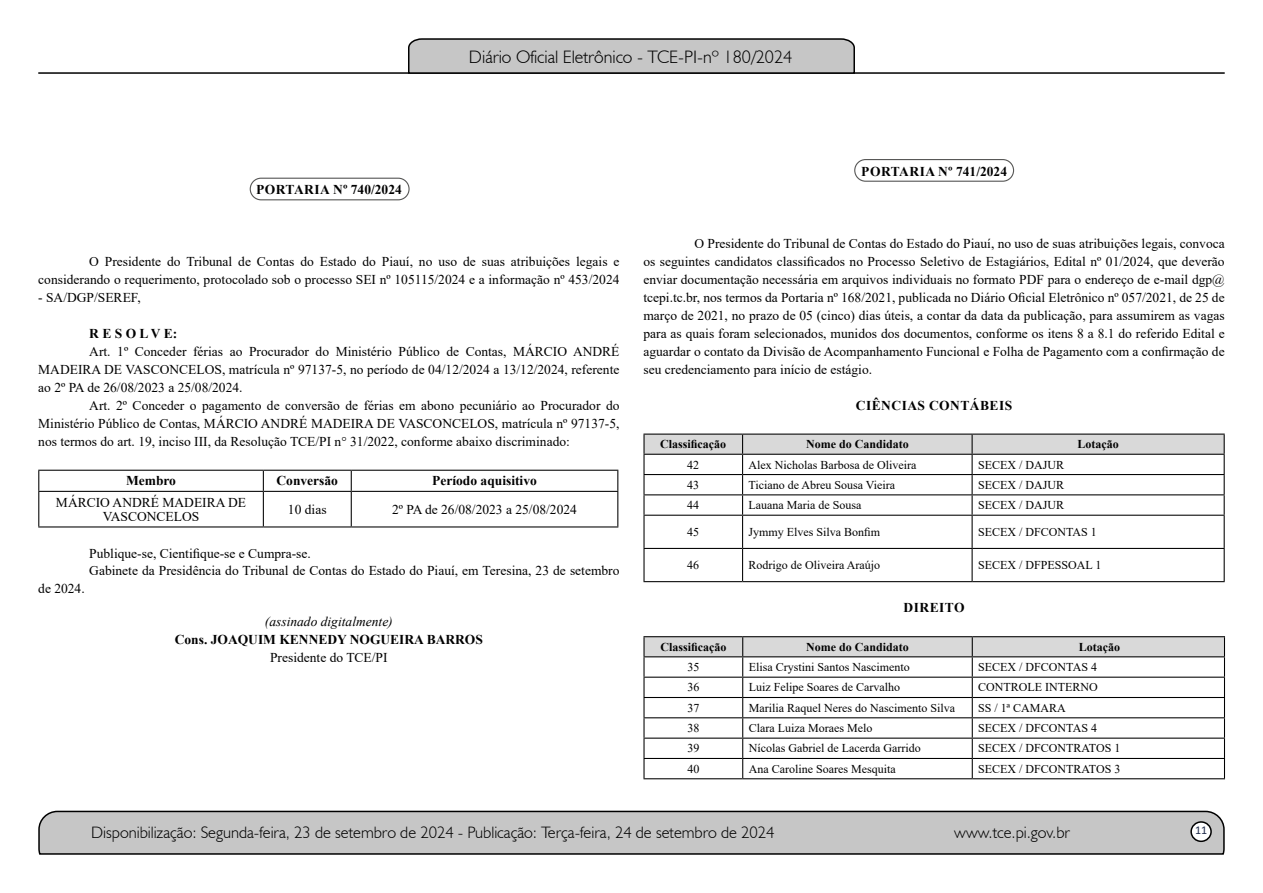
<style>
.page{position:relative;width:1263px;height:893px;background:#fff}
.page>*{position:absolute;margin:0;border:0;box-sizing:border-box;transform-origin:0 0}
.t1{font:300 18px "Humanist 521 BT";color:#000}
.t2{font:300 16.5px "Humanist 521 BT";color:#000}
.t3{font:13.5px/18px "Times New Roman";color:#000;text-align:justify}
.t4{font:700 13.5px "Times New Roman";color:#000}
.t5{font:700 13.5px "Times New Roman";letter-spacing:.035em;color:#000}
.t6{font:italic 13.5px "Times New Roman";color:#000}
.t7{font:12px "Times New Roman";color:#000}
.t8{font:700 12px "Times New Roman";color:#000}
.t9{font:12px "Calibri";color:#212d4c}
</style>
<div class="page">
<svg style="left:38px;top:810px;width:1187px;height:45px;background:#b9b9b9"></svg>
<div style="left:1191px;top:822px;width:20px;height:19px;background:#fff;border-radius:50%"></div>
<div style="left:1190px;top:821px;width:22px;height:21px;border:2px solid #000;border-radius:50%"></div>
<hr style="left:38px;top:72px;width:1187px;height:2px;background:#000">
<svg style="left:407px;top:38px;width:449px;height:36px;background:#b4b4b4"></svg>
<hr style="left:38px;top:470px;width:225px;height:1px;background:#000">
<svg style="left:38px;top:471px;width:1px;height:20px"></svg>
<hr style="left:263px;top:470px;width:88px;height:1px;background:#000">
<svg style="left:263px;top:471px;width:1px;height:20px"></svg>
<hr style="left:351px;top:470px;width:267px;height:1px;background:#000">
<svg style="left:351px;top:471px;width:1px;height:20px"></svg>
<svg style="left:617px;top:471px;width:1px;height:20px"></svg>
<hr style="left:38px;top:491px;width:225px;height:1px;background:#000">
<hr style="left:38px;top:492px;width:1px;height:34px;background:#000">
<hr style="left:263px;top:491px;width:88px;height:1px;background:#000">
<hr style="left:263px;top:492px;width:1px;height:34px;background:#000">
<hr style="left:351px;top:491px;width:267px;height:1px;background:#000">
<hr style="left:351px;top:492px;width:1px;height:34px;background:#000">
<hr style="left:617px;top:492px;width:1px;height:34px;background:#000">
<hr style="left:38px;top:526px;width:225px;height:1px;background:#000">
<hr style="left:263px;top:526px;width:88px;height:1px;background:#000">
<hr style="left:351px;top:526px;width:267px;height:1px;background:#000">
<svg style="left:643px;top:434px;width:582px;height:81px"></svg>
<hr style="left:643px;top:515px;width:99px;height:1px;background:#000">
<hr style="left:643px;top:516px;width:1px;height:32px;background:#000">
<hr style="left:742px;top:515px;width:230px;height:1px;background:#000">
<hr style="left:742px;top:516px;width:1px;height:32px;background:#000">
<hr style="left:972px;top:515px;width:253px;height:1px;background:#000">
<hr style="left:971px;top:516px;width:2px;height:32px;background:#000">
<hr style="left:1224px;top:516px;width:1px;height:32px;background:#000">
<hr style="left:643px;top:548px;width:99px;height:1px;background:#000">
<hr style="left:643px;top:549px;width:1px;height:32px;background:#000">
<hr style="left:742px;top:548px;width:230px;height:1px;background:#000">
<hr style="left:742px;top:549px;width:1px;height:32px;background:#000">
<hr style="left:972px;top:548px;width:253px;height:1px;background:#000">
<hr style="left:971px;top:549px;width:2px;height:32px;background:#000">
<hr style="left:1224px;top:549px;width:1px;height:32px;background:#000">
<hr style="left:643px;top:581px;width:99px;height:1px;background:#000">
<hr style="left:742px;top:581px;width:230px;height:1px;background:#000">
<hr style="left:972px;top:581px;width:253px;height:1px;background:#000">
<hr style="left:643px;top:636px;width:100px;height:1px;background:#000">
<hr style="left:743px;top:636px;width:229px;height:1px;background:#000">
<hr style="left:972px;top:636px;width:253px;height:1px;background:#000">
<svg style="left:643px;top:637px;width:582px;height:141px"></svg>
<hr style="left:643px;top:778px;width:100px;height:1px;background:#000">
<hr style="left:743px;top:778px;width:229px;height:1px;background:#000">
<hr style="left:972px;top:778px;width:253px;height:1px;background:#000">
<div style="left:250px;top:178px;width:160px;height:22px;border:1px solid #575756;border-radius:11px"></div>
<div style="left:854px;top:159px;width:160px;height:23px;border:1px solid #575756;border-radius:11px"></div>
<p class="t4" style="left:256px;top:179px;width:147px">PORTARIA Nº 740/2024</p>
<h1 class="t1" style="left:469px;top:46px;width:325px">Diário Oficial Eletrônico - TCE-PI-nº 180/2024</h1>
<p class="t4" style="left:861px;top:161px;width:147px">PORTARIA Nº 741/2024</p>
<p class="t3" style="left:38px;top:252px;width:583px;text-align:right">O Presidente do Tribunal de Contas do Estado do Piauí, no uso de suas atribuições legais e considerando o requerimento, protocolado sob o processo SEI nº 105115/2024 e a informação nº 453/2024</p>
<p class="t3" style="left:38px;top:288px;width:104px">- SA/DGP/SEREF,</p>
<p class="t4" style="left:89px;top:323px;width:90px">R E S O L V E:</p>
<p class="t3" style="left:38px;top:342px;width:583px;text-indent:51px">Art. 1º Conceder férias ao Procurador do Ministério Público de Contas, MÁRCIO ANDRÉ MADEIRA DE VASCONCELOS, matrícula nº 97137-5, no período de 04/12/2024 a 13/12/2024, referente ao 2º PA de 26/08/2023 a 25/08/2024.</p>
<p class="t3" style="left:38px;top:396px;width:583px;text-indent:51px">Art. 2º Conceder o pagamento de conversão de férias em abono pecuniário ao Procurador do Ministério Público de Contas, MÁRCIO ANDRÉ MADEIRA DE VASCONCELOS, matrícula nº 97137-5, nos termos do art. 19, inciso III, da Resolução TCE/PI n° 31/2022, conforme abaixo discriminado:</p>
<p class="t4" style="left:126px;top:471px;width:51px">Membro</p>
<p class="t4" style="left:277px;top:471px;width:63px">Conversão</p>
<p class="t4" style="left:432px;top:471px;width:106px">Período aquisitivo</p>
<p class="t3" style="left:56px;top:495px;width:192px;line-height:14.2px;text-align:center">MÁRCIO ANDRÉ MADEIRA DE<br>VASCONCELOS</p>
<p class="t3" style="left:288px;top:500px;width:40px">10 dias</p>
<p class="t3" style="left:392px;top:500px;width:186px">2º PA de 26/08/2023 a 25/08/2024</p>
<p class="t3" style="left:89px;top:544px;width:532px">Publique-se, Cientifique-se e Cumpra-se.<br>Gabinete da Presidência do Tribunal de Contas do Estado do Piauí, em Teresina, 23 de setembro</p>
<p class="t3" style="left:38px;top:579px;width:48px">de 2024.</p>
<p class="t6" style="left:265px;top:612px;width:129px">(assinado digitalmente)</p>
<p class="t4" style="left:175px;top:629px;width:310px">Cons. JOAQUIM KENNEDY NOGUEIRA BARROS</p>
<p class="t3" style="left:270px;top:648px;width:119px">Presidente do TCE/PI</p>
<p class="t3" style="left:643px;top:234px;width:583px;text-indent:51px">O Presidente do Tribunal de Contas do Estado do Piauí, no uso de suas atribuições legais, convoca os seguintes candidatos classificados no Processo Seletivo de Estagiários, Edital nº 01/2024, que deverão enviar documentação necessária em arquivos individuais no formato PDF para o endereço de e-mail dgp@ tcepi.tc.br, nos termos da Portaria nº 168/2021, publicada no Diário Oficial Eletrônico nº 057/2021, de 25 de março de 2021, no prazo de 05 (cinco) dias úteis, a contar da data da publicação, para assumirem as vagas para as quais foram selecionados, munidos dos documentos, conforme os itens 8 a 8.1 do referido Edital e aguardar o contato da Divisão de Acompanhamento Funcional e Folha de Pagamento com a confirmação de seu credenciamento para início de estágio.</p>
<p class="t5" style="left:856px;top:395px;width:158px">CIÊNCIAS CONTÁBEIS</p>
<p class="t8" style="left:660px;top:436px;width:67px">Classificação</p>
<p class="t8" style="left:806px;top:436px;width:104px">Nome do Candidato</p>
<p class="t8" style="left:1077px;top:436px;width:43px">Lotação</p>
<p class="t7" style="left:687px;top:456px;width:13px">42</p>
<p class="t7" style="left:748px;top:456px;width:169px">Alex Nicholas Barbosa de Oliveira</p>
<p class="t7" style="left:978px;top:456px;width:88px">SECEX / DAJUR</p>
<p class="t7" style="left:687px;top:476px;width:13px">43</p>
<p class="t7" style="left:748px;top:476px;width:148px">Ticiano de Abreu Sousa Vieira</p>
<p class="t7" style="left:978px;top:476px;width:88px">SECEX / DAJUR</p>
<p class="t7" style="left:687px;top:497px;width:13px">44</p>
<p class="t7" style="left:748px;top:497px;width:114px">Lauana Maria de Sousa</p>
<p class="t7" style="left:978px;top:497px;width:88px">SECEX / DAJUR</p>
<p class="t7" style="left:687px;top:523px;width:13px">45</p>
<p class="t7" style="left:748px;top:523px;width:133px">Jymmy Elves Silva Bonfim</p>
<p class="t7" style="left:978px;top:523px;width:120px">SECEX / DFCONTAS 1</p>
<p class="t7" style="left:687px;top:557px;width:13px">46</p>
<p class="t7" style="left:748px;top:557px;width:133px">Rodrigo de Oliveira Araújo</p>
<p class="t7" style="left:978px;top:557px;width:125px">SECEX / DFPESSOAL 1</p>
<p class="t5" style="left:903px;top:598px;width:63px">DIREITO</p>
<p class="t8" style="left:660px;top:638px;width:67px">Classificação</p>
<p class="t8" style="left:806px;top:638px;width:104px">Nome do Candidato</p>
<p class="t8" style="left:1079px;top:638px;width:43px">Lotação</p>
<p class="t7" style="left:687px;top:659px;width:13px">35</p>
<p class="t7" style="left:749px;top:659px;width:163px">Elisa Crystini Santos Nascimento</p>
<p class="t7" style="left:978px;top:659px;width:120px">SECEX / DFCONTAS 4</p>
<p class="t7" style="left:687px;top:679px;width:13px">36</p>
<p class="t7" style="left:749px;top:679px;width:153px">Luiz Felipe Soares de Carvalho</p>
<p class="t7" style="left:978px;top:679px;width:121px">CONTROLE INTERNO</p>
<p class="t7" style="left:687px;top:699px;width:13px">37</p>
<p class="t7" style="left:749px;top:699px;width:208px">Marilia Raquel Neres do Nascimento Silva</p>
<p class="t7" style="left:978px;top:699px;width:89px">SS / 1ª CAMARA</p>
<p class="t7" style="left:687px;top:720px;width:13px">38</p>
<p class="t7" style="left:749px;top:720px;width:125px">Clara Luiza Moraes Melo</p>
<p class="t7" style="left:978px;top:720px;width:120px">SECEX / DFCONTAS 4</p>
<p class="t7" style="left:687px;top:740px;width:13px">39</p>
<p class="t7" style="left:749px;top:740px;width:173px">Nícolas Gabriel de Lacerda Garrido</p>
<p class="t7" style="left:978px;top:740px;width:144px">SECEX / DFCONTRATOS 1</p>
<p class="t7" style="left:687px;top:760px;width:13px">40</p>
<p class="t7" style="left:749px;top:760px;width:148px">Ana Caroline Soares Mesquita</p>
<p class="t7" style="left:978px;top:760px;width:144px">SECEX / DFCONTRATOS 3</p>
<p class="t2" style="left:91px;top:822px;width:685px">Disponibilização: Segunda-feira, 23 de setembro de 2024 - Publicação: Terça-feira, 24 de setembro de 2024</p>
<p class="t2" style="left:954px;top:822px;width:117px">www.tce.pi.gov.br</p>
<p class="t9" style="left:1195px;top:821px;width:14px">11</p>
</div>
